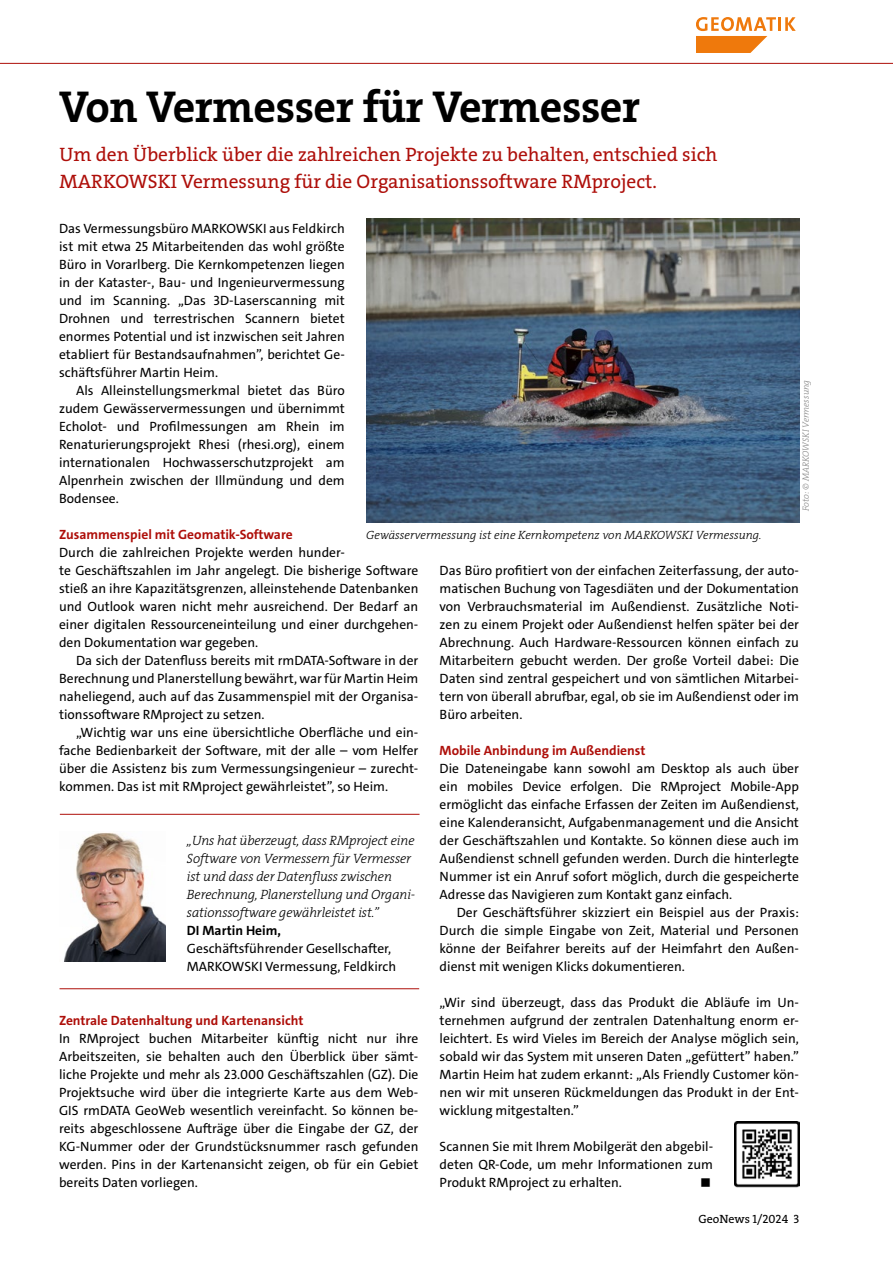
<style>
.page{position:relative;width:893px;height:1263px;background:#fff}
.page>*{position:absolute;margin:0;border:0;box-sizing:border-box;transform-origin:0 0}
.t1{font:45px "The Serif LP7 Bld";letter-spacing:-.01em;color:#000}
.t2{font:19.5px/27px "The Serif LP5 Plain";color:#ae0f0a}
.t3{font:13.5px/18px "The Sans C4 s";color:#000;text-align:justify}
.t4{font:13.5px/18px "The Serif LP3 Lig IT";letter-spacing:-.01em;color:#000}
.t5{font:700 13.5px "The Sans C4 s";color:#ae0f0a}
.t6{font:700 13.5px "The Sans C4 s";color:#000}
.t7{font:12px "The Serif LP3 Lig IT";color:#000}
.t8{font:12px "The Serif LP5 Plain";color:#000}
.t9{font:9px "The Serif LP3 Lig IT";color:#878787}
</style>
<div class="page">
<svg style="left:0;top:62px;width:893px;height:2px;background:#d58683"></svg>
<svg style="left:696px;top:17px;width:100px;height:36px"></svg>
<img style="left:366px;top:219px;width:433px;height:304px">
<img style="left:734px;top:1121px;width:65px;height:66px">
<img style="left:64px;top:832px;width:102px;height:129px">
<hr style="left:60px;top:814px;width:359px;height:1px;background:#ae0f0a">
<hr style="left:60px;top:988px;width:359px;height:1px;background:#ae0f0a">
<h1 class="t1" style="left:59px;top:77px;width:583px">Von Vermesser für Vermesser</h1>
<h2 class="t2" style="left:60px;top:141px;width:659px">Um den Überblick über die zahlreichen Projekte zu behalten, entschied sich<br>MARKOWSKI Vermessung für die Organisationssoftware RMproject.</h2>
<p class="t3" style="left:59px;top:220px;width:287px">Das Vermessungsbüro MARKOWSKI aus Feldkirch ist mit etwa 25 Mitarbeitenden das wohl größte Büro in Vorarlberg. Die Kernkompetenzen liegen in der Kataster-, Bau- und Ingenieurvermessung und im Scanning. „Das 3D-Laserscanning mit Drohnen und terrestrischen Scannern bietet enormes Potential und ist inzwischen seit Jahren etabliert für Bestandsaufnahmen”, berichtet Ge&shy;schäftsführer Martin Heim.</p>
<p class="t3" style="left:59px;top:382px;width:287px;text-indent:17px">Als Alleinstellungsmerkmal bietet das Büro zudem Gewässervermessungen und übernimmt Echolot- und Profilmessungen am Rhein im Renaturierungsprojekt Rhesi (rhesi.org), einem internationalen Hochwasserschutzprojekt am Alpenrhein zwischen der Illmündung und dem Bodensee.</p>
<p class="t5" style="left:59px;top:526px;width:235px">Zusammenspiel mit Geomatik-Software</p>
<p class="t3" style="left:59px;top:543px;width:361px;text-align:left">Durch die zahlreichen Projekte werden hunder-<br>te Geschäftszahlen im Jahr angelegt. Die bisherige Software stieß an ihre Kapazitätsgrenzen, alleinstehende Datenbanken und Outlook waren nicht mehr ausreichend. Der Bedarf an einer digitalen Ressourceneinteilung und einer durchgehen&shy;den Dokumentation war gegeben.</p>
<p class="t3" style="left:59px;top:651px;width:361px;text-indent:17px">Da sich der Datenfluss bereits mit rmDATA-Software in der Berechnung und Planerstellung bewährt, war für Martin Heim naheliegend, auch auf das Zusammenspiel mit der Organisa&shy;tionssoftware RMproject zu setzen.</p>
<p class="t3" style="left:59px;top:723px;width:361px;text-indent:17px">„Wichtig war uns eine übersichtliche Oberfläche und ein&shy;fache Bedienbarkeit der Software, mit der alle – vom Helfer über die Assistenz bis zum Vermessungsingenieur – zurecht&shy;kommen. Das ist mit RMproject gewährleistet”, so Heim.</p>
<p class="t9" style="left:800px;top:511px;width:133px;rotate:-90deg">Foto: © MARKOWSKI Vermessung</p>
<p class="t7" style="left:366px;top:527px;width:397px">Gewässervermessung ist eine Kernkompetenz von MARKOWSKI Vermessung.</p>
<p class="t3" style="left:440px;top:562px;width:361px">Das Büro profitiert von der einfachen Zeiterfassung, der auto&shy;matischen Buchung von Tagesdiäten und der Dokumentation von Verbrauchsmaterial im Außendienst. Zusätzliche Noti&shy;zen zu einem Projekt oder Außendienst helfen später bei der Abrechnung. Auch Hardware-Ressourcen können einfach zu Mitarbeitern gebucht werden. Der große Vorteil dabei: Die Daten sind zentral gespeichert und von sämtlichen Mitarbei&shy;tern von überall abrufbar, egal, ob sie im Außendienst oder im Büro arbeiten.</p>
<p class="t5" style="left:440px;top:742px;width:207px">Mobile Anbindung im Außendienst</p>
<p class="t3" style="left:440px;top:760px;width:361px">Die Dateneingabe kann sowohl am Desktop als auch über ein mobiles Device erfolgen. Die RMproject Mobile-App ermöglicht das einfache Erfassen der Zeiten im Außendienst, eine Kalenderansicht, Aufgabenmanagement und die Ansicht der Geschäftszahlen und Kontakte. So können diese auch im Außendienst schnell gefunden werden. Durch die hinterlegte Nummer ist ein Anruf sofort möglich, durch die gespeicherte Adresse das Navigieren zum Kontakt ganz einfach.</p>
<p class="t3" style="left:440px;top:903px;width:361px;text-indent:17px">Der Geschäftsführer skizziert ein Beispiel aus der Praxis:<br>Durch die simple Eingabe von Zeit, Material und Personen könne der Beifahrer bereits auf der Heimfahrt den Außen&shy;dienst mit wenigen Klicks dokumentieren.</p>
<p class="t3" style="left:440px;top:993px;width:361px">„Wir sind überzeugt, dass das Produkt die Abläufe im Un&shy;ternehmen aufgrund der zentralen Datenhaltung enorm er&shy;leichtert. Es wird Vieles im Bereich der Analyse möglich sein, sobald wir das System mit unseren Daten „gefüttert” haben.” Martin Heim hat zudem erkannt: „Als Friendly Customer kön&shy;nen wir mit unseren Rückmeldungen das Produkt in der Ent&shy;wicklung mitgestalten.”</p>
<p class="t3" style="left:440px;top:1137px;width:275px">Scannen Sie mit Ihrem Mobilgerät den abgebil&shy;deten QR-Code, um mehr Informationen zum Produkt RMproject zu erhalten.</p>
<p class="t4" style="left:187px;top:832px;width:230px">„Uns hat überzeugt, dass RMproject eine Software von Vermessern für Vermesser ist und dass der Datenfluss zwischen Berechnung, Planerstellung und Organi&shy;sationssoftware gewährleistet ist.”</p>
<p class="t6" style="left:187px;top:922px;width:96px">DI Martin Heim,</p>
<p class="t3" style="left:187px;top:940px;width:211px">Geschäftsführender Gesellschafter,<br>MARKOWSKI Vermessung, Feldkirch</p>
<p class="t5" style="left:59px;top:1012px;width:246px">Zentrale Datenhaltung und Kartenansicht</p>
<p class="t3" style="left:59px;top:1029px;width:361px">In RMproject buchen Mitarbeiter künftig nicht nur ihre Arbeitszeiten, sie behalten auch den Überblick über sämt&shy;liche Projekte und mehr als 23.000 Geschäftszahlen (GZ). Die Projektsuche wird über die integrierte Karte aus dem Web-GIS rmDATA GeoWeb wesentlich vereinfacht. So können be&shy;reits abgeschlossene Aufträge über die Eingabe der GZ, der KG-Nummer oder der Grundstücksnummer rasch gefunden werden. Pins in der Kartenansicht zeigen, ob für ein Gebiet bereits Daten vorliegen.</p>
<p class="t8" style="left:698px;top:1211px;width:102px">GeoNews 1/2024 3</p>
</div>
